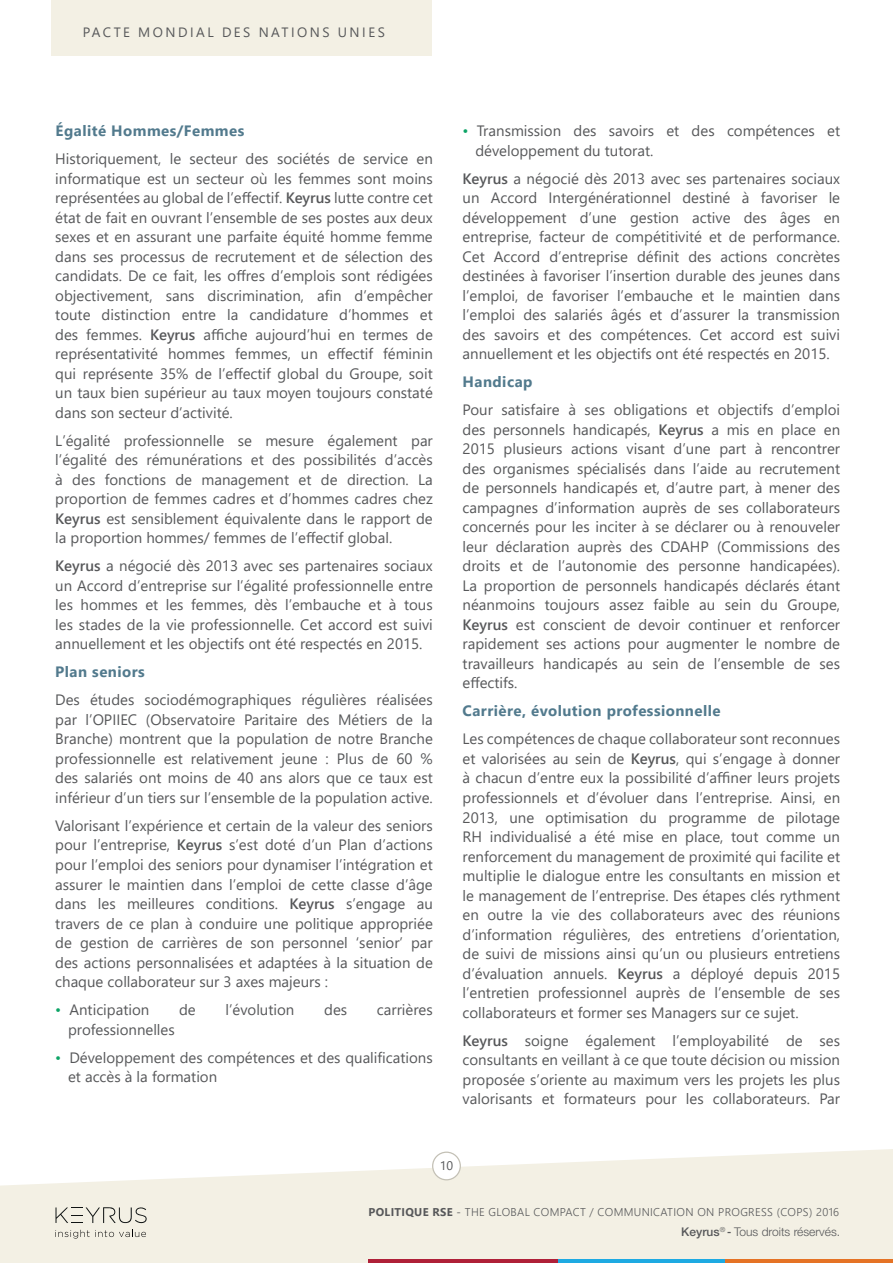
<style>
.page{position:relative;width:893px;height:1263px;background:#fff}
.page>*{position:absolute;margin:0;border:0;box-sizing:border-box;transform-origin:0 0}
.t1{font:15px/19.5px "Segoe UI";color:#57585a;text-align:justify}
.t2{font:700 15px "Segoe UI";letter-spacing:.03em;color:#527a8d}
.t3{font:13.5px "Segoe UI";letter-spacing:.185em;color:#57585a}
.t4{font:12.45px "Segoe UI";color:#57585a}
.t5{font:300 12px "Helvetica Neue LT Pro";color:#57585a}
.t6{font:300 11.25px "Segoe UI";letter-spacing:.03em;color:#57585a}
.s1{font-weight:600}
.s2{color:#0da466}
.s3{font-weight:700}
.s4{font-weight:400}
.s5{font-weight:500}
.s6{font-weight:500;font-stretch:condensed}
</style>
<div class="page">
<div style="left:51px;top:0;width:381px;height:55px;background:#f3f0e4"></div>
<svg style="left:0;top:1149px;width:893px;height:114px;fill:#f3f0e4"></svg>
<svg style="left:56px;top:1207px;width:91px;height:17px;background:#d2d0c6"></svg>
<svg style="left:55px;top:1230px;width:91px;height:8px"></svg>
<hr style="left:368px;top:1259px;width:190px;height:4px;background:#af2038">
<hr style="left:558px;top:1259px;width:167px;height:4px;background:#1eaae2">
<hr style="left:725px;top:1259px;width:168px;height:4px;background:#e57325">
<div style="left:433px;top:1152px;width:27px;height:28px;background:#fff;border-radius:50%"></div>
<div style="left:432px;top:1151px;width:29px;height:29px;border:1px solid #c3c0b5;border-radius:50%"></div>
<p class="t3" style="left:83px;top:22px;width:304px">PACTE MONDIAL DES NATIONS UNIES</p>
<p class="t2" style="left:56px;top:119px;width:190px">égalité Hommes/Femmes</p>
<p class="t1" style="left:55px;top:149px;width:379px">Historiquement, le secteur des sociétés de service en informatique est un secteur où les femmes sont moins représentées au global de l’effectif. <span class="s1">Keyrus</span> lutte contre cet état de fait en ouvrant l’ensemble de ses postes aux deux sexes et en assurant une parfaite équité homme femme dans ses processus de recrutement et de sélection des candidats. De ce fait, les offres d’emplois sont rédigées objectivement, sans discrimination, afin d’empêcher toute distinction entre la candidature d’hommes et des femmes. <span class="s1">Keyrus</span> affiche aujourd’hui en termes de représentativité hommes femmes, un effectif féminin qui représente 35% de l’effectif global du Groupe, soit un taux bien supérieur au taux moyen toujours constaté dans son secteur d’activité.</p>
<p class="t1" style="left:55px;top:431px;width:379px">L’égalité professionnelle se mesure également par l’égalité des rémunérations et des possibilités d’accès à des fonctions de management et de direction. La proportion de femmes cadres et d’hommes cadres chez <span class="s1">Keyrus</span> est sensiblement équivalente dans le rapport de la proportion hommes/ femmes de l’effectif global.</p>
<p class="t1" style="left:55px;top:556px;width:379px"><span class="s1">Keyrus</span> a négocié dès 2013 avec ses partenaires sociaux un Accord d’entreprise sur l’égalité professionnelle entre les hommes et les femmes, dès l’embauche et à tous les stades de la vie professionnelle. Cet accord est suivi annuellement et les objectifs ont été respectés en 2015.</p>
<p class="t2" style="left:55px;top:660px;width:91px">Plan seniors</p>
<p class="t1" style="left:55px;top:690px;width:379px">Des études sociodémographiques régulières réalisées par l’OPIIEC (Observatoire Paritaire des Métiers de la Branche) montrent que la population de notre Branche professionnelle est relativement jeune : Plus de 60 % des salariés ont moins de 40 ans alors que ce taux est inférieur d’un tiers sur l’ensemble de la population active.</p>
<p class="t1" style="left:55px;top:816px;width:379px">Valorisant l’expérience et certain de la valeur des seniors pour l’entreprise, <span class="s1">Keyrus</span> s’est doté d’un Plan d’actions pour l’emploi des seniors pour dynamiser l’intégration et assurer le maintien dans l’emploi de cette classe d’âge dans les meilleures conditions. <span class="s1">Keyrus</span> s’engage au travers de ce plan à conduire une politique appropriée de gestion de carrières de son personnel ‘senior’ par des actions personnalisées et adaptées à la situation de chaque collaborateur sur 3 axes majeurs :</p>
<p class="t1" style="left:55px;top:1000px;width:96px"><span class="s2">•</span> Anticipation</p>
<p class="t1" style="left:179px;top:1000px;width:18px">de</p>
<p class="t1" style="left:225px;top:1000px;width:70px">l’évolution</p>
<p class="t1" style="left:324px;top:1000px;width:25px">des</p>
<p class="t1" style="left:377px;top:1000px;width:57px">carrières</p>
<p class="t1" style="left:68px;top:1019px;width:108px">professionnelles</p>
<p class="t1" style="left:68px;top:1047px;width:366px;text-indent:-13px"><span class="s2">•</span> Développement des compétences et des qualifications et accès à la formation</p>
<p class="t1" style="left:475px;top:121px;width:366px;text-indent:-13px"><span class="s2">•</span> Transmission des savoirs et des compétences et développement du tutorat.</p>
<p class="t1" style="left:463px;top:169px;width:379px"><span class="s1">Keyrus</span> a négocié dès 2013 avec ses partenaires sociaux un Accord Intergénérationnel destiné à favoriser le développement d’une gestion active des âges en entreprise, facteur de compétitivité et de performance.<br>Cet Accord d’entreprise définit des actions concrètes destinées à favoriser l’insertion durable des jeunes dans l’emploi, de favoriser l’embauche et le maintien dans l’emploi des salariés âgés et d’assurer la transmission des savoirs et des compétences. Cet accord est suivi annuellement et les objectifs ont été respectés en 2015.</p>
<p class="t2" style="left:463px;top:370px;width:71px">Handicap</p>
<p class="t1" style="left:463px;top:400px;width:379px">Pour satisfaire à ses obligations et objectifs d’emploi des personnels handicapés, <span class="s1">Keyrus</span> a mis en place en 2015 plusieurs actions visant d’une part à rencontrer des organismes spécialisés dans l’aide au recrutement de personnels handicapés et, d’autre part, à mener des campagnes d’information auprès de ses collaborateurs concernés pour les inciter à se déclarer ou à renouveler leur déclaration auprès des CDAHP (Commissions des droits et de l’autonomie des personne handicapées).<br>La proportion de personnels handicapés déclarés étant néanmoins toujours assez faible au sein du Groupe, <span class="s1">Keyrus</span> est conscient de devoir continuer et renforcer rapidement ses actions pour augmenter le nombre de travailleurs handicapés au sein de l’ensemble de ses effectifs.</p>
<p class="t2" style="left:463px;top:699px;width:259px">Carrière, évolution professionnelle</p>
<p class="t1" style="left:463px;top:729px;width:379px">Les compétences de chaque collaborateur sont reconnues et valorisées au sein de <span class="s1">Keyrus</span>, qui s’engage à donner à chacun d’entre eux la possibilité d’affiner leurs projets professionnels et d’évoluer dans l’entreprise. Ainsi, en 2013, une optimisation du programme de pilotage RH individualisé a été mise en place, tout comme un renforcement du management de proximité qui facilite et multiplie le dialogue entre les consultants en mission et le management de l’entreprise. Des étapes clés rythment en outre la vie des collaborateurs avec des réunions d’information régulières, des entretiens d’orientation, de suivi de missions ainsi qu’un ou plusieurs entretiens d’évaluation annuels. <span class="s1">Keyrus</span> a déployé depuis 2015 l’entretien professionnel auprès de l’ensemble de ses collaborateurs et former ses Managers sur ce sujet.</p>
<p class="t1" style="left:463px;top:1030px;width:379px"><span class="s1">Keyrus</span> soigne également l’employabilité de ses consultants en veillant à ce que toute décision ou mission proposée s’oriente au maximum vers les projets les plus valorisants et formateurs pour les collaborateurs. Par</p>
<p class="t4" style="left:440px;top:1156px;width:15px">10</p>
<p class="t6" style="left:368px;top:1202px;width:472px"><span class="s3">POLITIQUE RSE</span> <span class="s4">-</span> THE GLOBAL COMPACT / COMMUNICATION ON PROGRESS (COPS) 2016</p>
<p class="t5" style="left:681px;top:1224px;width:160px"><span class="s5">Keyrus</span><sup>®</sup> <span class="s6">-</span> Tous droits réservés.</p>
</div>
